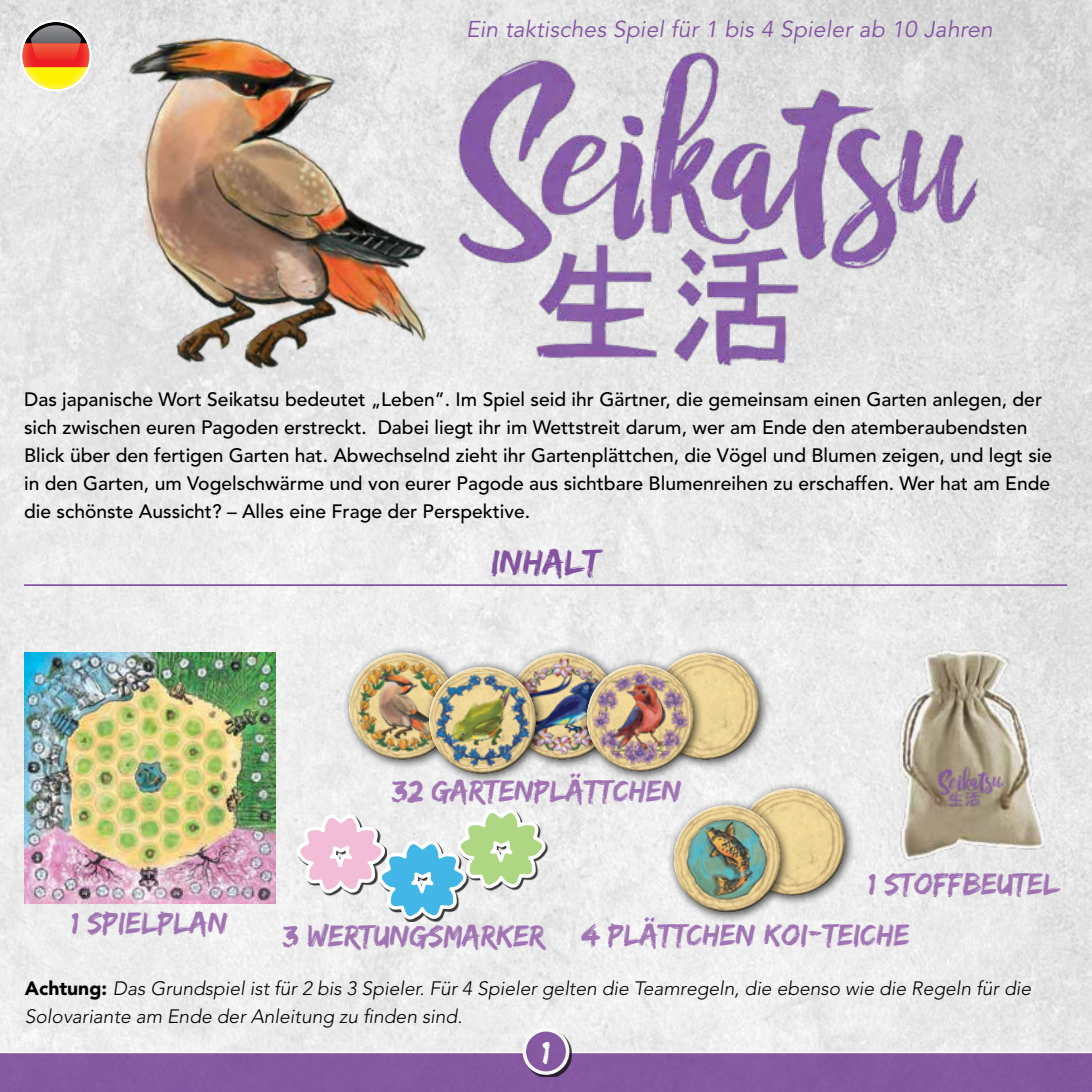
<style>
.page{position:relative;width:1092px;height:1092px;background:#fff}
.page>*{position:absolute;margin:0;border:0;box-sizing:border-box;transform-origin:0 0}
.t1{font:36.75px "Edo SZ";color:#8353a1}
.t2{font:33.25px "Edo SZ";color:#fff}
.t3{font:31.5px "Edo SZ";color:#a175b3}
.t4{font:italic 22.75px "Avenir";letter-spacing:.01em;color:#8353a1}
.t5{font:500 19.25px/28px "Avenir";color:#000}
.t6{font:italic 300 19.25px/28px "Avenir";color:#000}
.s1{font-weight:900;font-style:normal}
</style>
<div class="page">
<img style="left:0;top:0;width:1091px;height:1051px">
<svg style="left:0;top:1051px;width:1091px;height:40px;background:#8b61a5"></svg>
<div style="left:525px;top:1030px;width:47px;height:47px;background:#000;opacity:.75"></div>
<div style="left:524px;top:1029px;width:43px;height:43px;background:#8353a1;border-radius:50%"></div>
<div style="left:522px;top:1027px;width:47px;height:47px;border:4px solid #fff;border-radius:50%"></div>
<hr style="left:24px;top:584px;width:1043px;height:2px;background:#8353a1">
<div style="left:645px;top:645px;width:125px;height:125px;background:#000;opacity:.75"></div>
<div style="left:649px;top:652px;width:105px;height:78px;background:#fff;opacity:.75"></div>
<div style="left:654px;top:671px;width:105px;height:90px;background:#000;opacity:.75"></div>
<div style="left:731px;top:781px;width:125px;height:125px;background:#000;opacity:.75"></div>
<div style="left:735px;top:788px;width:105px;height:78px;background:#fff;opacity:.75"></div>
<div style="left:740px;top:806px;width:105px;height:91px;background:#000;opacity:.75"></div>
<div style="left:502px;top:645px;width:125px;height:125px;background:#000;opacity:.75"></div>
<div style="left:506px;top:652px;width:105px;height:78px;background:#fff;opacity:.75"></div>
<div style="left:511px;top:671px;width:105px;height:90px;background:#000;opacity:.75"></div>
<div style="left:579px;top:657px;width:126px;height:125px;background:#000;opacity:.75"></div>
<div style="left:584px;top:664px;width:105px;height:78px;background:#fff;opacity:.75"></div>
<div style="left:589px;top:682px;width:105px;height:91px;background:#000;opacity:.75"></div>
<div style="left:342px;top:645px;width:125px;height:125px;background:#000;opacity:.75"></div>
<div style="left:346px;top:652px;width:106px;height:78px;background:#fff;opacity:.75"></div>
<div style="left:351px;top:671px;width:106px;height:90px;background:#000;opacity:.75"></div>
<div style="left:422px;top:659px;width:125px;height:126px;background:#000;opacity:.75"></div>
<div style="left:426px;top:667px;width:105px;height:78px;background:#fff;opacity:.75"></div>
<div style="left:431px;top:685px;width:106px;height:90px;background:#000;opacity:.75"></div>
<div style="left:666px;top:797px;width:126px;height:126px;background:#000;opacity:.75"></div>
<div style="left:671px;top:805px;width:105px;height:78px;background:#fff;opacity:.75"></div>
<div style="left:676px;top:823px;width:105px;height:90px;background:#000;opacity:.75"></div>
<img style="left:613px;top:44px;width:371px;height:329px">
<img style="left:897px;top:647px;width:150px;height:214px">
<img style="left:937px;top:765px;width:67px;height:43px">
<svg style="left:292px;top:805px;width:255px;height:117px"></svg>
<img style="left:25px;top:652px;width:250px;height:251px">
<img style="left:0;top:0;width:613px;height:537px">
<p class="t4" style="left:466px;top:16px;width:528px">Ein taktisches Spiel für 1 bis 4 Spieler ab 10 Jahren</p>
<p class="t5" style="left:24px;top:386px;width:1029px">Das japanische Wort Seikatsu bedeutet „Leben”. Im Spiel seid ihr Gärtner, die gemeinsam einen Garten anlegen, der sich zwischen euren Pagoden erstreckt. Dabei liegt ihr im Wettstreit darum, wer am Ende den atemberaubendsten Blick über den fertigen Garten hat. Abwechselnd zieht ihr Gartenplättchen, die Vögel und Blumen zeigen, und legt sie in den Garten, um Vogelschwärme und von eurer Pagode aus sichtbare Blumenreihen zu erschaffen. Wer hat am Ende die schönste Aussicht? – Alles eine Frage der Perspektive.</p>
<h1 class="t1" style="left:491px;top:541px;width:110px">INHALT</h1>
<h3 class="t3" style="left:71px;top:904px;width:158px">1 SPIELPLAN</h3>
<h3 class="t3" style="left:391px;top:772px;width:292px">32 GARTENPLÄTTCHEN</h3>
<h3 class="t3" style="left:868px;top:865px;width:192px">1 STOFFBEUTEL</h3>
<h3 class="t3" style="left:282px;top:916px;width:628px">3 WERTUNGSMARKER 4 PLÄTTCHEN KOI-TEICHE</h3>
<p class="t6" style="left:25px;top:973px;width:1007px"><span class="s1">Achtung:</span> Das Grundspiel ist für 2 bis 3 Spieler. Für 4 Spieler gelten die Teamregeln, die ebenso wie die Regeln für die<br>Solovariante am Ende der Anleitung zu finden sind.</p>
<h2 class="t2" style="left:542px;top:1032px;width:9px">1</h2>
</div>
